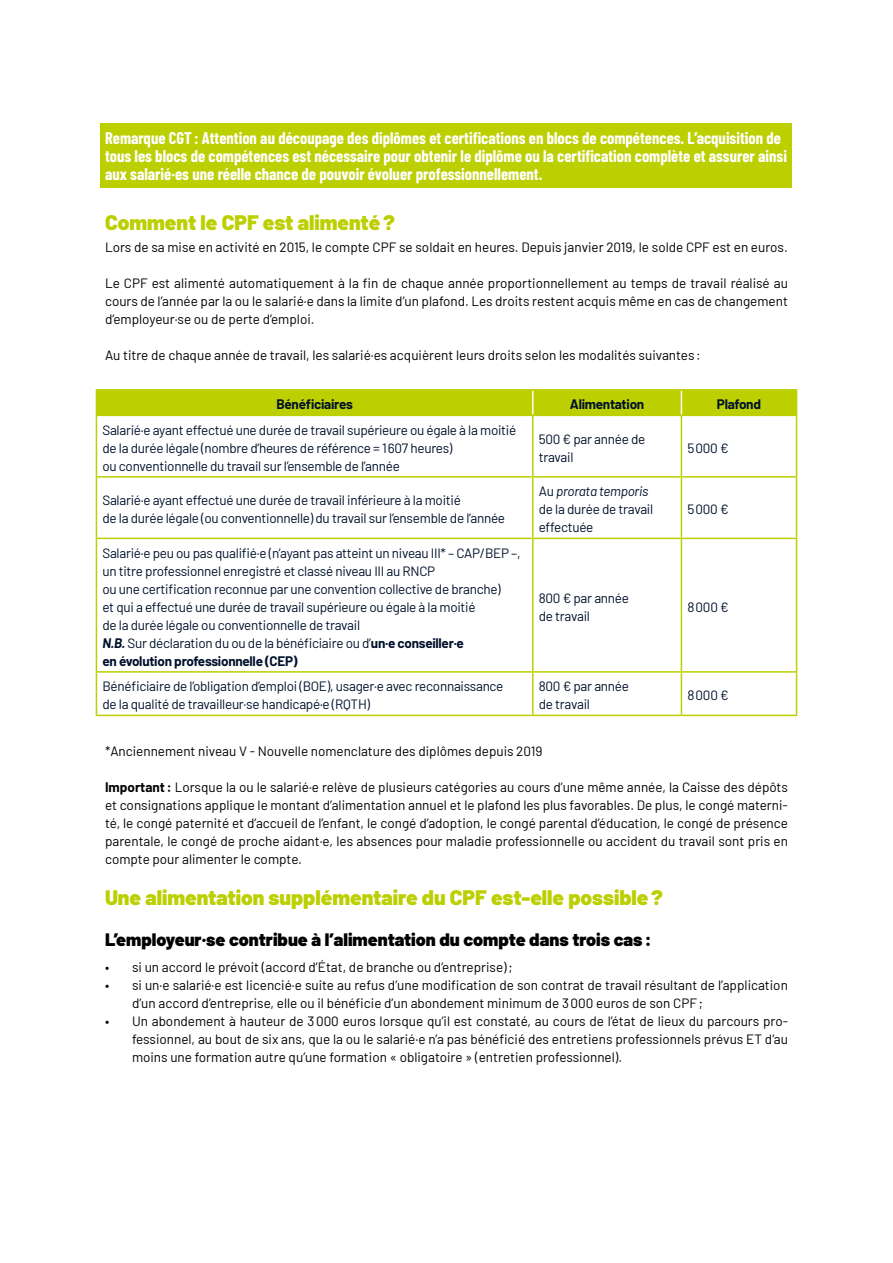
<style>
.page{position:relative;width:893px;height:1263px;background:#fff}
.page>*{position:absolute;margin:0;border:0;box-sizing:border-box;transform-origin:0 0}
.t1{font:900 21px "Barlow";color:#bccf00}
.t2{font:900 18px "Barlow";color:#000}
.t3{font:700 16.5px/18px "Barlow Condensed";color:#fff}
.t4{font:13.5px/18px "Barlow";color:#000;text-align:justify}
.t5{font:13.5px/18px "Barlow";letter-spacing:-.02em;color:#00112b}
.t6{font:700 13.5px "Barlow";letter-spacing:-.02em;color:#00112b}
.s1{font-style:italic}
.s2{font-weight:700;font-style:italic}
.s3{font-weight:700}
</style>
<div class="page">
<div style="left:101px;top:123px;width:691px;height:65px;background:#bccf00"></div>
<hr style="left:96px;top:389px;width:437px;height:2px;background:#bccf00">
<hr style="left:533px;top:389px;width:148px;height:2px;background:#bccf00">
<hr style="left:681px;top:389px;width:116px;height:2px;background:#bccf00">
<div style="left:96px;top:390px;width:701px;height:25px;background:#bccf00"></div>
<hr style="left:96px;top:415px;width:437px;height:1px;background:#bccf00">
<hr style="left:533px;top:415px;width:148px;height:1px;background:#bccf00">
<hr style="left:681px;top:415px;width:116px;height:1px;background:#bccf00">
<hr style="left:96px;top:416px;width:1px;height:60px;background:#bccf00">
<hr style="left:532px;top:416px;width:2px;height:60px;background:#bccf00">
<hr style="left:681px;top:416px;width:1px;height:60px;background:#bccf00">
<hr style="left:796px;top:416px;width:1px;height:60px;background:#bccf00">
<hr style="left:96px;top:476px;width:437px;height:2px;background:#bccf00">
<hr style="left:96px;top:478px;width:1px;height:60px;background:#bccf00">
<hr style="left:533px;top:476px;width:148px;height:2px;background:#bccf00">
<hr style="left:532px;top:478px;width:2px;height:60px;background:#bccf00">
<hr style="left:681px;top:476px;width:116px;height:2px;background:#bccf00">
<hr style="left:681px;top:478px;width:1px;height:60px;background:#bccf00">
<hr style="left:796px;top:478px;width:1px;height:60px;background:#bccf00">
<hr style="left:96px;top:538px;width:437px;height:1px;background:#bccf00">
<hr style="left:96px;top:539px;width:1px;height:132px;background:#bccf00">
<hr style="left:533px;top:538px;width:148px;height:1px;background:#bccf00">
<hr style="left:532px;top:539px;width:2px;height:132px;background:#bccf00">
<hr style="left:681px;top:538px;width:116px;height:1px;background:#bccf00">
<hr style="left:681px;top:539px;width:1px;height:132px;background:#bccf00">
<hr style="left:796px;top:539px;width:1px;height:132px;background:#bccf00">
<hr style="left:96px;top:671px;width:437px;height:2px;background:#bccf00">
<hr style="left:96px;top:673px;width:1px;height:42px;background:#bccf00">
<hr style="left:533px;top:671px;width:148px;height:2px;background:#bccf00">
<hr style="left:532px;top:673px;width:2px;height:42px;background:#bccf00">
<hr style="left:681px;top:671px;width:116px;height:2px;background:#bccf00">
<hr style="left:681px;top:673px;width:1px;height:42px;background:#bccf00">
<hr style="left:796px;top:673px;width:1px;height:42px;background:#bccf00">
<hr style="left:96px;top:715px;width:437px;height:1px;background:#bccf00">
<hr style="left:533px;top:715px;width:148px;height:1px;background:#bccf00">
<hr style="left:681px;top:715px;width:116px;height:1px;background:#bccf00">
<p class="t3" style="left:105px;top:128px;width:683px">Remarque CGT : Attention au découpage des diplômes et certifications en blocs de compétences. L’acquisition de tous les blocs de compétences est nécessaire pour obtenir le diplôme ou la certification complète et assurer ainsi aux salarié·es une réelle chance de pouvoir évoluer professionnellement.</p>
<h1 class="t1" style="left:105px;top:209px;width:291px">Comment le CPF est alimenté?</h1>
<p class="t4" style="left:105px;top:238px;width:684px">Lors de sa mise en activité en 2015, le compte CPF se soldait en heures. Depuis janvier 2019, le solde CPF est en euros.</p>
<p class="t4" style="left:105px;top:274px;width:684px">Le CPF est alimenté automatiquement à la fin de chaque année proportionnellement au temps de travail réalisé au cours de l’année par la ou le salarié·e dans la limite d’un plafond. Les droits restent acquis même en cas de changement d’employeur·se ou de perte d’emploi.</p>
<p class="t4" style="left:105px;top:346px;width:597px">Au titre de chaque année de travail, les salarié·es acquièrent leurs droits selon les modalités suivantes :</p>
<p class="t6" style="left:276px;top:396px;width:78px">Bénéficiaires</p>
<p class="t6" style="left:570px;top:396px;width:76px">Alimentation</p>
<p class="t6" style="left:717px;top:396px;width:46px">Plafond</p>
<p class="t5" style="left:102px;top:420px;width:415px">Salarié·e ayant effectué une durée de travail supérieure ou égale à la moitié de la durée légale (nombre d’heures de référence = 1607 heures)<br>ou conventionnelle du travail sur l’ensemble de l’année</p>
<p class="t5" style="left:539px;top:429px;width:108px">500 € par année de travail</p>
<p class="t5" style="left:687px;top:438px;width:43px">5000 €</p>
<p class="t5" style="left:102px;top:491px;width:404px">Salarié·e ayant effectué une durée de travail inférieure à la moitié<br>de la durée légale (ou conventionnelle) du travail sur l’ensemble de l’année</p>
<p class="t5" style="left:539px;top:482px;width:116px">Au <span class="s1">prorata temporis </span>de la durée de travail effectuée</p>
<p class="t5" style="left:687px;top:500px;width:43px">5000 €</p>
<p class="t5" style="left:102px;top:543px;width:420px">Salarié·e peu ou pas qualifié·e (n’ayant pas atteint un niveau III* – CAP/BEP –, un titre professionnel enregistré et classé niveau III au RNCP<br>ou une certification reconnue par une convention collective de branche)<br>et qui a effectué une durée de travail supérieure ou égale à la moitié<br>de la durée légale ou conventionnelle de travail<br><span class="s2">N.B.</span> Sur déclaration du ou de la bénéficiaire ou d’<span class="s3">un·e conseiller·e<br>en évolution professionnelle (CEP)</span></p>
<p class="t5" style="left:539px;top:588px;width:92px">800 € par année de travail</p>
<p class="t5" style="left:687px;top:597px;width:43px">8000 €</p>
<p class="t5" style="left:102px;top:677px;width:403px">Bénéficiaire de l’obligation d’emploi (BOE), usager·e avec reconnaissance de la qualité de travailleur·se handicapé·e (RQTH)</p>
<p class="t5" style="left:539px;top:677px;width:92px">800 € par année de travail</p>
<p class="t5" style="left:687px;top:686px;width:43px">8000 €</p>
<p class="t4" style="left:105px;top:742px;width:439px">*Anciennement niveau V - Nouvelle nomenclature des diplômes depuis 2019</p>
<p class="t4" style="left:105px;top:778px;width:684px"><span class="s3">Important:</span> Lorsque la ou le salarié·e relève de plusieurs catégories au cours d’une même année, la Caisse des dépôts et consignations applique le montant d’alimentation annuel et le plafond les plus favorables. De plus, le congé materni&shy;té, le congé paternité et d’accueil de l’enfant, le congé d’adoption, le congé parental d’éducation, le congé de présence parentale, le congé de proche aidant·e, les absences pour maladie professionnelle ou accident du travail sont pris en compte pour alimenter le compte.</p>
<h1 class="t1" style="left:105px;top:884px;width:559px">Une alimentation supplémentaire du CPF est-elle possible?</h1>
<h2 class="t2" style="left:105px;top:928px;width:548px">L’employeur·se contribue à l’alimentation du compte dans trois cas:</h2>
<p class="t4" style="left:105px;top:958px;width:409px">• si un accord le prévoit (accord d’État, de branche ou d’entreprise);</p>
<p class="t4" style="left:132px;top:976px;width:657px;text-indent:-27px">• si un·e salarié·e est licencié·e suite au refus d’une modification de son contrat de travail résultant de l’application d’un accord d’entreprise, elle ou il bénéficie d’un abondement minimum de 3000 euros de son CPF;</p>
<p class="t4" style="left:132px;top:1012px;width:657px;text-indent:-27px">• Un abondement à hauteur de 3000 euros lorsque qu’il est constaté, au cours de l’état de lieux du parcours pro&shy;fessionnel, au bout de six ans, que la ou le salarié·e n’a pas bénéficié des entretiens professionnels prévus ET d’au moins une formation autre qu’une formation « obligatoire » (entretien professionnel).</p>
</div>
